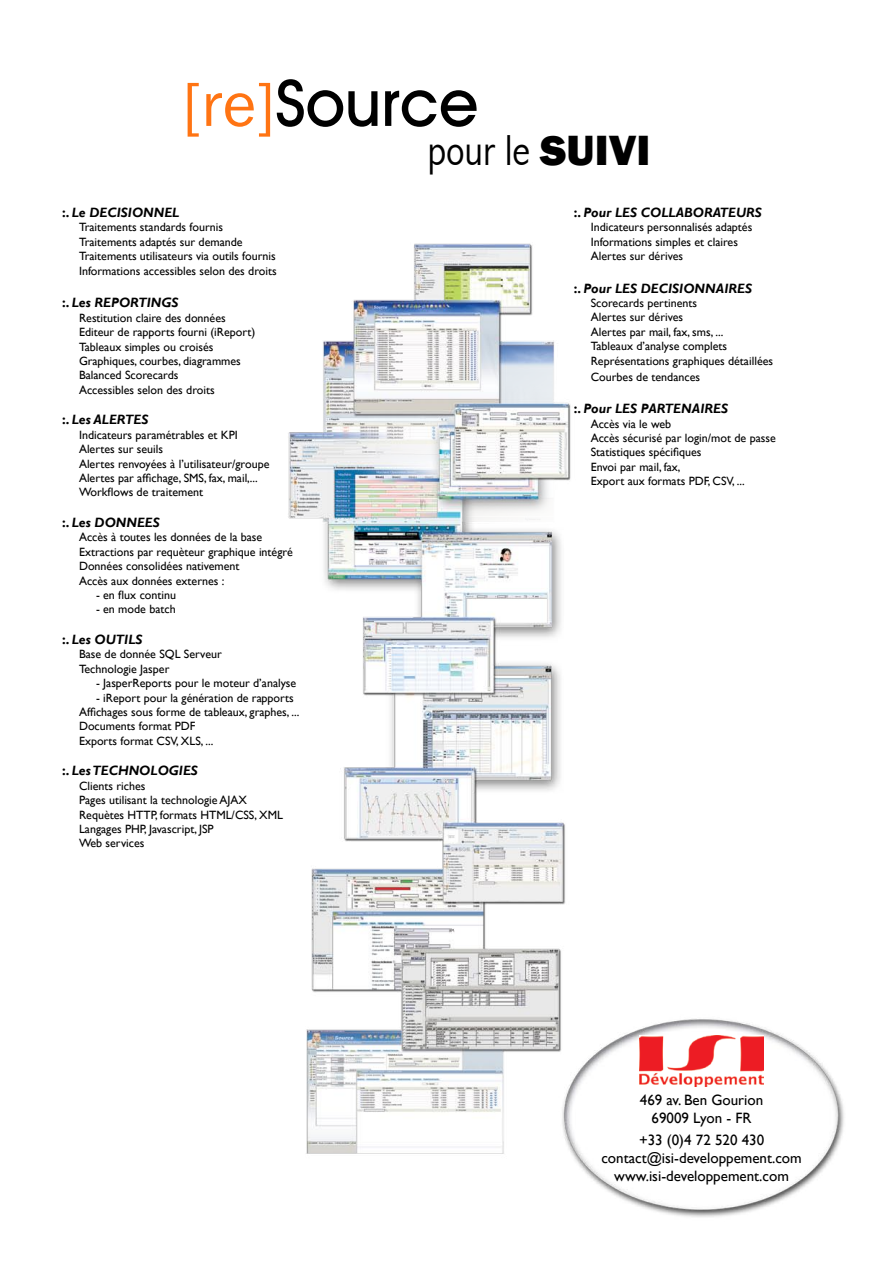
<style>
.page{position:relative;width:893px;height:1263px;background:#fff}
.page>*{position:absolute;margin:0;border:0;box-sizing:border-box;transform-origin:0 0}
.t1{font:500 64.5px "Avant Garde IT Cby BT";color:#000}
.t2{font:300 condensed 43.5px "Abadi";color:#000}
.t3{font:15px/18px "Gill Sans";color:#000;text-align:center}
.t4{font:italic 700 13.5px "Gill Sans";color:#000}
.t5{font:12px/14.4px "Gill Sans";color:#000}
.s1{font-family:"Franklin Gothic";font-weight:400;color:#ff7413}
.s2{font-family:"Franklin Gothic";font-weight:800;font-stretch:normal}
.s3{font-style:normal}
</style>
<div class="page">
<img style="left:288px;top:243px;width:556px;height:974px">
<img style="left:640px;top:1036px;width:123px;height:51px">
<h1 class="t1" style="left:182px;top:64px;width:297px"><span class="s1">[re]</span>Source</h1>
<h2 class="t2" style="left:428px;top:125px;width:224px">pour le <span class="s2">SUIVI</span></h2>
<p class="t4" style="left:574px;top:205px;width:190px"><span class="s3">:.</span> Pour LES COLLABORATEURS</p>
<p class="t5" style="left:591px;top:220px;width:163px">Indicateurs personnalisés adaptés<br>Informations simples et claires<br>Alertes sur dérives</p>
<p class="t4" style="left:574px;top:280px;width:180px"><span class="s3">:.</span> Pour LES DECISIONNAIRES</p>
<p class="t5" style="left:591px;top:296px;width:184px">Scorecards pertinents<br>Alertes sur dérives<br>Alertes par mail, fax, sms, ...<br>Tableaux d’analyse complets<br>Représentations graphiques détaillées</p>
<p class="t5" style="left:591px;top:370px;width:111px">Courbes de tendances</p>
<p class="t4" style="left:574px;top:401px;width:156px"><span class="s3">:.</span> Pour LES PARTENAIRES</p>
<p class="t5" style="left:591px;top:417px;width:187px">Accès via le web<br>Accès sécurisé par login/mot de passe<br>Statistiques spécifiques<br>Envoi par mail, fax,<br>Export aux formats PDF, CSV, ...</p>
<p class="t4" style="left:62px;top:205px;width:119px"><span class="s3">:.</span> Le DECISIONNEL</p>
<p class="t5" style="left:79px;top:220px;width:199px">Traitements standards fournis Traitements adaptés sur demande Traitements utilisateurs via outils fournis Informations accessibles selon des droits</p>
<p class="t4" style="left:62px;top:295px;width:118px"><span class="s3">:.</span> Les REPORTINGS</p>
<p class="t5" style="left:79px;top:311px;width:178px">Restitution claire des données<br>Editeur de rapports fourni (iReport)<br>Tableaux simples ou croisés<br>Graphiques, courbes, diagrammes<br>Balanced Scorecards<br>Accessibles selon des droits</p>
<p class="t4" style="left:62px;top:412px;width:88px"><span class="s3">:.</span> Les ALERTES</p>
<p class="t5" style="left:79px;top:428px;width:192px">Indicateurs paramétrables et KPI<br>Alertes sur seuils<br>Alertes renvoyées à l’utilisateur/groupe<br>Alertes par affichage, SMS, fax, mail,...<br>Workflows de traitement</p>
<p class="t4" style="left:62px;top:515px;width:99px"><span class="s3">:.</span> Les DONNEES</p>
<p class="t5" style="left:79px;top:530px;width:215px">Accès à toutes les données de la base Extractions par requèteur graphique intégré Données consolidées nativement<br>Accès aux données externes :</p>
<p class="t5" style="left:96px;top:588px;width:82px">- en flux continu</p>
<p class="t5" style="left:96px;top:602px;width:81px">- en mode batch</p>
<p class="t4" style="left:62px;top:632px;width:82px"><span class="s3">:.</span> Les OUTILS</p>
<p class="t5" style="left:79px;top:647px;width:144px">Base de donnée SQL Serveur<br>Technologie Jasper</p>
<p class="t5" style="left:96px;top:676px;width:202px">- JasperReports pour le moteur d’analyse</p>
<p class="t5" style="left:79px;top:691px;width:222px;text-indent:17px">- iReport pour la génération de rapports Affichages sous forme de tableaux, graphes, ...<br>Documents format PDF<br>Exports format CSV, XLS, ...</p>
<p class="t4" style="left:62px;top:763px;width:137px"><span class="s3">:.</span> Les TECHNOLOGIES</p>
<p class="t5" style="left:79px;top:779px;width:205px">Clients riches<br>Pages utilisant la technologie AJAX<br>Requètes HTTP, formats HTML/CSS, XML<br>Langages PHP, Javascript, JSP<br>Web services</p>
<p class="t3" style="left:640px;top:1091px;width:125px">469 av. Ben Gourion<br>69009 Lyon - FR</p>
<p class="t3" style="left:601px;top:1131px;width:202px">+33 (0)4 72 520 430 contact@isi-developpement.com www.isi-developpement.com</p>
</div>
